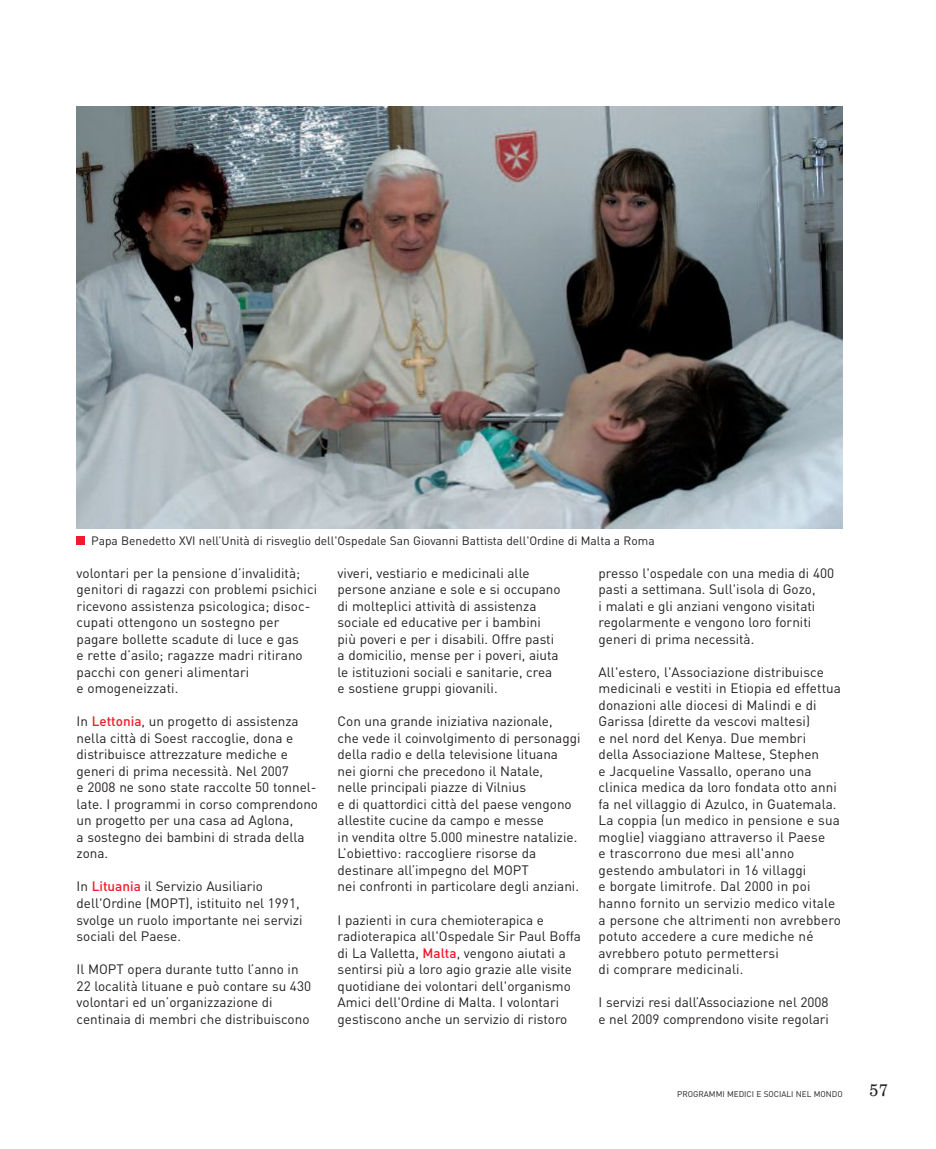
<style>
.page{position:relative;width:936px;height:1149px;background:#fff}
.page>*{position:absolute;margin:0;border:0;box-sizing:border-box;transform-origin:0 0}
.t1{font:16.5px "New Century Schlbk";color:#231f20}
.t2{font:13.5px/16.5px "DIN";color:#231f20}
.t3{font:12px "DIN";color:#231f20}
.t4{font:8.25px "DIN";color:#231f20}
.s1{font-weight:500;color:#ee1b2c}
</style>
<div class="page">
<img style="left:77px;top:106px;width:765px;height:422px">
<div style="left:77px;top:536px;width:8px;height:8px;background:#ee1b2c"></div>
<p class="t3" style="left:91px;top:533px;width:565px">Papa Benedetto XVI nell’Unità di risveglio dell'Ospedale San Giovanni Battista dell'Ordine di Malta a Roma</p>
<p class="t2" style="left:77px;top:564px;width:242px">volontari per la pensione d’invalidità; genitori di ragazzi con problemi psichici ricevono assistenza psicologica; disoc&shy;cupati ottengono un sostegno per pagare bollette scadute di luce e gas<br>e rette d’asilo; ragazze madri ritirano pacchi con generi alimentari<br>e omogeneizzati.</p>
<p class="t2" style="left:77px;top:713px;width:243px">In <span class="s1">Lettonia</span>, un progetto di assistenza nella città di Soest raccoglie, dona e distribuisce attrezzature mediche e generi di prima necessità. Nel 2007<br>e 2008 ne sono state raccolte 50 tonnel&shy;late. I programmi in corso comprendono un progetto per una casa ad Aglona,<br>a sostegno dei bambini di strada della zona.</p>
<p class="t2" style="left:77px;top:878px;width:227px">In <span class="s1">Lituania</span> il Servizio Ausiliario dell'Ordine (MOPT), istituito nel 1991, svolge un ruolo importante nei servizi sociali del Paese.</p>
<p class="t2" style="left:77px;top:960px;width:236px">Il MOPT opera durante tutto l’anno in 22 località lituane e può contare su 430 volontari ed un’organizzazione di centinaia di membri che distribuiscono</p>
<p class="t2" style="left:337px;top:564px;width:224px">viveri, vestiario e medicinali alle persone anziane e sole e si occupano di molteplici attività di assistenza sociale ed educative per i bambini più poveri e per i disabili. Offre pasti a domicilio, mense per i poveri, aiuta le istituzioni sociali e sanitarie, crea e sostiene gruppi giovanili.</p>
<p class="t2" style="left:337px;top:713px;width:244px">Con una grande iniziativa nazionale,<br>che vede il coinvolgimento di personaggi della radio e della televisione lituana<br>nei giorni che precedono il Natale,<br>nelle principali piazze di Vilnius<br>e di quattordici città del paese vengono allestite cucine da campo e messe<br>in vendita oltre 5.000 minestre natalizie.<br>L’obiettivo: raccogliere risorse da destinare all’impegno del MOPT<br>nei confronti in particolare degli anziani.</p>
<p class="t2" style="left:337px;top:911px;width:245px">I pazienti in cura chemioterapica e radioterapica all'Ospedale Sir Paul Boffa di La Valletta, <span class="s1">Malta</span>, vengono aiutati a sentirsi più a loro agio grazie alle visite quotidiane dei volontari dell'organismo Amici dell'Ordine di Malta. I volontari gestiscono anche un servizio di ristoro</p>
<p class="t2" style="left:598px;top:564px;width:237px">presso l'ospedale con una media di 400 pasti a settimana. Sull'isola di Gozo,<br>i malati e gli anziani vengono visitati regolarmente e vengono loro forniti generi di prima necessità.</p>
<p class="t2" style="left:598px;top:663px;width:244px">All'estero, l'Associazione distribuisce medicinali e vestiti in Etiopia ed effettua donazioni alle diocesi di Malindi e di Garissa (dirette da vescovi maltesi)<br>e nel nord del Kenya. Due membri<br>della Associazione Maltese, Stephen<br>e Jacqueline Vassallo, operano una clinica medica da loro fondata otto anni fa nel villaggio di Azulco, in Guatemala.<br>La coppia (un medico in pensione e sua moglie) viaggiano attraverso il Paese<br>e trascorrono due mesi all'anno gestendo ambulatori in 16 villaggi<br>e borgate limitrofe. Dal 2000 in poi hanno fornito un servizio medico vitale a persone che altrimenti non avrebbero potuto accedere a cure mediche né avrebbero potuto permettersi<br>di comprare medicinali.</p>
<p class="t2" style="left:598px;top:993px;width:232px">I servizi resi dall’Associazione nel 2008 e nel 2009 comprendono visite regolari</p>
<p class="t4" style="left:677px;top:1088px;width:167px">PROGRAMMI MEDICI E SOCIALI NEL MONDO</p>
<p class="t1" style="left:869px;top:1079px;width:20px">57</p>
</div>
